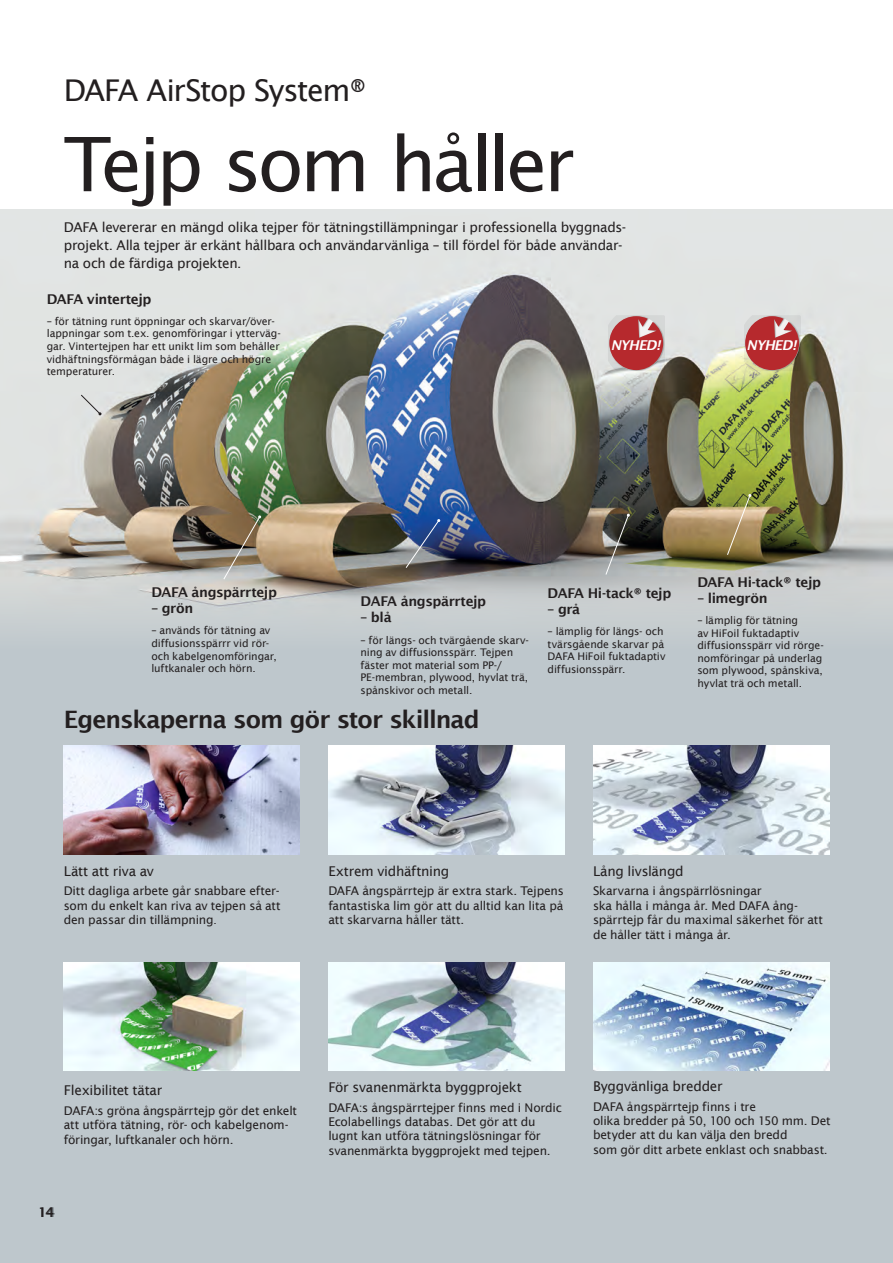
<style>
.page{position:relative;width:893px;height:1263px;background:#fff}
.page>*{position:absolute;margin:0;border:0;box-sizing:border-box;transform-origin:0 0}
._1_Overskrift{font:75px "Lucida Sans";letter-spacing:-.055em;color:#231f20}
._1_Overskrift-2{font:30px "Lucida Sans";letter-spacing:-.045em;color:#231f20}
.Brød{font:600 24px "Lucida Sans";letter-spacing:-.04em;color:#231f20}
.t1{font:italic 600 13.65px "Lucida Sans";letter-spacing:-.05em;color:#fff}
.t2{font:13.5px/18px "Lucida Sans";letter-spacing:-.02em;color:#231f20}
.t3{font:600 13.5px "Lucida Sans";letter-spacing:-.03em;color:#231f20}
.t4{font:12px/14.4px "Lucida Sans";letter-spacing:-.015em;color:#231f20}
.t5{font:10.5px/12.6px "Lucida Sans";letter-spacing:-.01em;color:#231f20}
.s1{font-size:10.5px}
</style>
<div class="page">
<div style="left:0;top:209px;width:893px;height:1054px;background:#bec7cc"></div>
<img style="left:0;top:209px;width:893px;height:545px">
<img style="left:64px;top:746px;width:235px;height:108px">
<img style="left:593px;top:746px;width:236px;height:108px">
<img style="left:328px;top:746px;width:236px;height:108px">
<img style="left:328px;top:962px;width:236px;height:108px">
<img style="left:593px;top:962px;width:236px;height:108px">
<img style="left:64px;top:962px;width:235px;height:108px">
<svg style="left:80px;top:394px;width:22px;height:21px"></svg>
<svg style="left:223px;top:515px;width:38px;height:65px;background:#928470"></svg>
<svg style="left:605px;top:513px;width:25px;height:62px;background:#6c6c67"></svg>
<svg style="left:726px;top:494px;width:26px;height:62px;background:#a99862"></svg>
<svg style="left:405px;top:519px;width:35px;height:50px;background:#53668a"></svg>
<svg style="left:609px;top:315px;width:56px;height:56px"></svg>
<svg style="left:609px;top:316px;width:55px;height:54px;background:#be5a5d"></svg>
<svg style="left:745px;top:315px;width:56px;height:56px"></svg>
<svg style="left:745px;top:316px;width:54px;height:54px;background:#ba5553"></svg>
<p class="_1_Overskrift-2" style="left:64px;top:73px;width:305px">DAFA AirStop System®</p>
<p class="_1_Overskrift" style="left:64px;top:122px;width:512px">Tejp som håller</p>
<p class="t2" style="left:64px;top:218px;width:564px">DAFA levererar en mängd olika tejper för tätningstillämpningar i professionella byggnads&shy;projekt. Alla tejper är erkänt hållbara och användarvänliga – till fördel för både användar&shy;na och de färdiga projekten.</p>
<p class="t3" style="left:47px;top:291px;width:106px">DAFA vintertejp</p>
<p class="t5" style="left:47px;top:315px;width:236px">– för tätning runt öppningar och skarvar/över&shy;lappningar som t.ex. genomföringar i ytterväg&shy;gar. Vintertejpen har ett unikt lim som behåller vidhäftningsförmågan både i lägre och högre temperaturer.</p>
<p class="t1" style="left:611px;top:338px;width:51px">NYHED!</p>
<p class="t1" style="left:747px;top:338px;width:51px">NYHED!</p>
<p class="t3" style="left:151px;top:584px;width:127px">DAFA ångspärrtejp</p>
<p class="t3" style="left:151px;top:601px;width:43px">– grön</p>
<p class="t5" style="left:151px;top:624px;width:127px">– används för tätning av diffusionsspärrr vid rör&shy;och kabelgenomföringar, luftkanaler och hörn.</p>
<p class="t3" style="left:361px;top:594px;width:127px">DAFA ångspärrtejp</p>
<p class="t3" style="left:361px;top:610px;width:33px">– blå</p>
<p class="t5" style="left:361px;top:633px;width:170px">– för längs- och tvärgående skarv&shy;ning av diffusionsspärr. Tejpen fäster mot material som PP-/<br>PE-membran, plywood, hyvlat trä, spånskivor och metall.</p>
<p class="Brød" style="left:64px;top:706px;width:417px">Egenskaperna som gör stor skillnad</p>
<p class="t3" style="left:548px;top:585px;width:125px">DAFA Hi-tack® tejp</p>
<p class="t3" style="left:548px;top:601px;width:34px">– grå</p>
<p class="t5" style="left:548px;top:625px;width:119px">– lämplig för längs- och tvärsgående skarvar på<br>DAFA HiFoil fuktadaptiv diffusionsspärr.</p>
<p class="t3" style="left:697px;top:574px;width:125px">DAFA Hi-tack® tejp</p>
<p class="t3" style="left:697px;top:590px;width:72px">– limegrön</p>
<p class="t5" style="left:697px;top:614px;width:128px">– lämplig för tätning<br>av HiFoil fuktadaptiv diffusionsspärr vid rörge&shy;nomföringar på underlag som plywood, spånskiva, hyvlat trä och metall.</p>
<p class="t2" style="left:64px;top:862px;width:92px">Lätt att riva av</p>
<p class="t4" style="left:64px;top:884px;width:218px;text-align:justify">Ditt dagliga arbete går snabbare efter&shy;som du enkelt kan riva av tejpen så att den passar din tillämpning<span class="s1">.</span></p>
<p class="t2" style="left:328px;top:862px;width:122px">Extrem vidhäftning</p>
<p class="t4" style="left:328px;top:884px;width:237px;text-align:justify">DAFA ångspärrtejp är extra stark. Tejpens fantastiska lim gör att du alltid kan lita på att skarvarna håller tätt.</p>
<p class="t2" style="left:593px;top:862px;width:92px">Lång livslängd</p>
<p class="t4" style="left:593px;top:884px;width:170px">Skarvarna i ångspärrlösningar</p>
<p class="t4" style="left:593px;top:898px;width:206px">ska hålla i många år. Med DAFA ång-</p>
<p class="t4" style="left:593px;top:913px;width:232px">spärrtejp får du maximal säkerhet för att de håller tätt i många år.</p>
<p class="t2" style="left:64px;top:1081px;width:100px">Flexibilitet tätar</p>
<p class="t4" style="left:64px;top:1103px;width:235px">DAFA:s gröna ångspärrtejp gör det enkelt att utföra tätning, rör- och kabelgenom&shy;föringar, luftkanaler och hörn.</p>
<p class="t3" style="left:38px;top:1205px;width:19px">14</p>
<p class="t2" style="left:328px;top:1078px;width:195px">För svanenmärkta byggprojekt</p>
<p class="t4" style="left:328px;top:1100px;width:235px">DAFA:s ångspärrtejper finns med i Nordic Ecolabellings databas. Det gör att du lugnt kan utföra tätningslösningar för svanenmärkta byggprojekt med tejpen.</p>
<p class="t2" style="left:593px;top:1077px;width:131px">Byggvänliga bredder</p>
<p class="t4" style="left:593px;top:1099px;width:165px">DAFA ångspärrtejp finns i tre</p>
<p class="t4" style="left:593px;top:1113px;width:239px">olika bredder på 50, 100 och 150 mm. Det betyder att du kan välja den bredd</p>
<p class="t4" style="left:593px;top:1142px;width:236px">som gör ditt arbete enklast och snabbast.</p>
</div>
